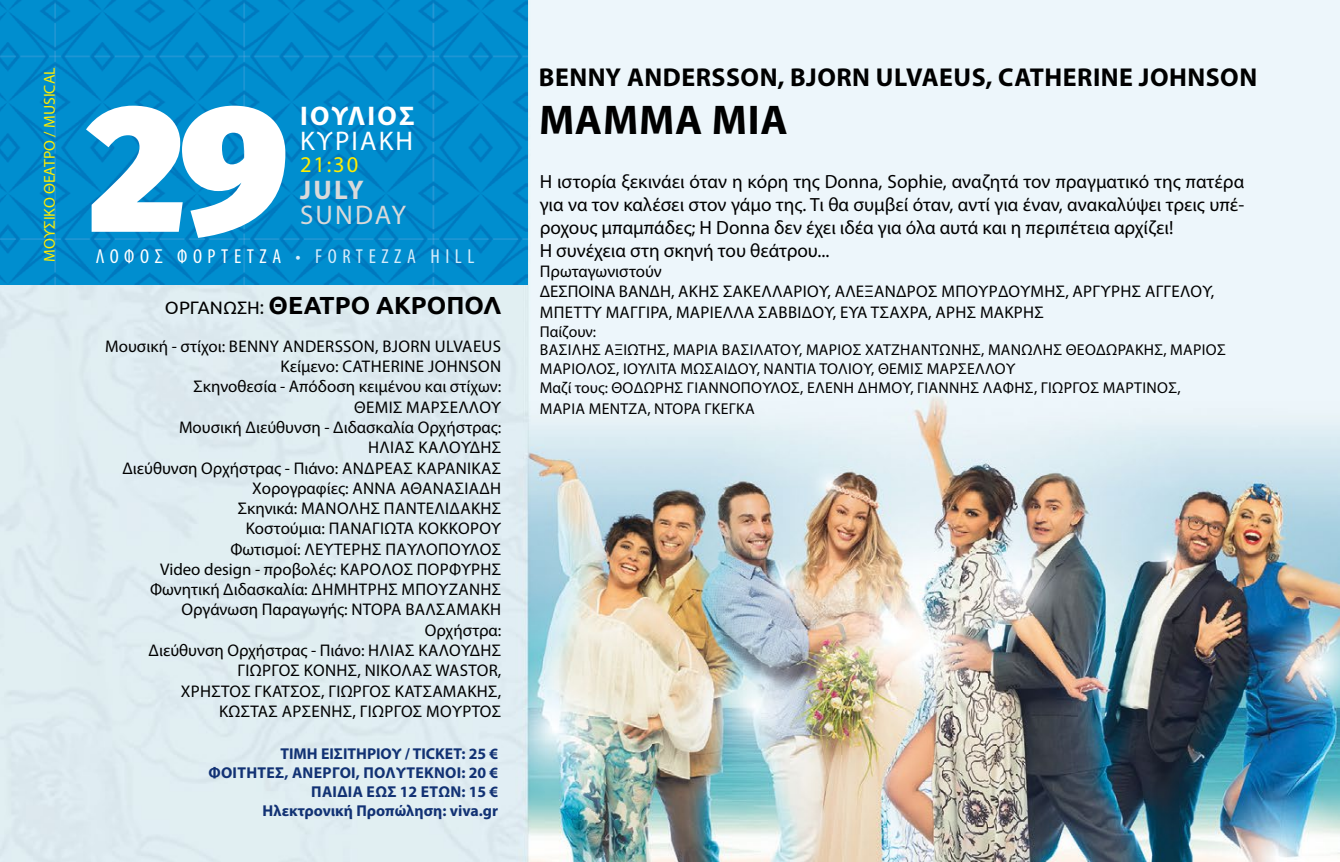
<style>
.page{position:relative;width:1340px;height:862px;background:#fff}
.page>*{position:absolute;margin:0;border:0;box-sizing:border-box;transform-origin:0 0}
.t1{font:900 180px "Fira Sans";color:#fff}
.t2{font:700 41.62px "Myriad Pro";letter-spacing:.02em;color:#000}
.t3{font:700 27px "Myriad Pro";letter-spacing:.08em;color:#fff}
.t4{font:27px "Myriad Pro";letter-spacing:.08em;color:#fff}
.t5{font:27px "Myriad Pro";letter-spacing:.08em;color:#dadada}
.t6{font:700 27px "Myriad Pro";color:#dadada}
.t7{font:700 25.88px "Myriad Pro";letter-spacing:.02em;color:#000}
.t8{font:700 24.75px "Ubuntu";color:#000}
.t9{font:22.5px "Myriad Pro";color:#ffed00}
.t10{font:condensed 20.25px "Myriad Pro";letter-spacing:.275em;color:#fff}
.t11{font:19.12px/22.9px "Myriad Pro";color:#000}
.t12{font:16.88px/20.2px "Myriad Pro";letter-spacing:.01em;color:#000;text-align:right}
.t13{font:15.75px/19.3px "Myriad Pro";letter-spacing:.02em;color:#000}
.t14{font:700 15.75px/18.9px "Myriad Pro";color:#123274;text-align:right}
.t15{font:15.75px "Myriad Pro";color:#ffed00}
.s1{color:#d4edfc}
.s2{font-weight:400;font-size:18px}
</style>
<div class="page">
<img style="left:0;top:0;width:1339px;height:861px">
<img style="left:0;top:0;width:528px;height:285px">
<p class="t15" style="left:40px;top:262px;width:196px;rotate:-90deg">MOΥΣΙΚΟ ΘΕΑΤΡΟ / MUSICAL</p>
<h1 class="t1" style="left:88px;top:2px;width:201px">29</h1>
<h3 class="t3" style="left:300px;top:98px;width:116px">ΙΟΥΛΙΟΣ</h3>
<h3 class="t4" style="left:300px;top:124px;width:115px">ΚΥΡΙΑΚΗ</h3>
<h3 class="t9" style="left:300px;top:151px;width:60px">21:30</h3>
<h3 class="t6" style="left:300px;top:173px;width:65px">JULY</h3>
<h3 class="t5" style="left:300px;top:198px;width:107px">SUNDAY</h3>
<p class="t10" style="left:96px;top:244px;width:380px">ΛΟΦΟΣ ΦΟΡΤΕΤΖΑ <span class="s1">• FORTEZZA HILL</span></p>
<h3 class="t8" style="left:165px;top:290px;width:338px"><span class="s2">ΟΡΓΑΝΩΣΗ:</span> ΘΕΑΤΡΟ ΑΚΡΟΠΟΛ</h3>
<p class="t12" style="left:105px;top:335px;width:398px">Μουσική - στίχοι: BENNY ANDERSSON, BJORN ULVAEUS Κείμενο: CATHERINE JOHNSON<br>Σκηνοθεσία - Απόδοση κειμένου και στίχων:<br>ΘΈΜΙΣ ΜΑΡΣΈΛΛΟΥ<br>Μουσική Διεύθυνση - Διδασκαλία Ορχήστρας:<br>ΗΛΊΑΣ ΚΑΛΟΎΔΗΣ<br>Διεύθυνση Ορχήστρας - Πιάνο: ΑΝΔΡΈΑΣ ΚΑΡΑΝΊ ΚΑΣ Χορογραφίες: ΆΝΝΑ ΑΘΑΝΑΣΙΆΔΗ<br>Σκηνικά: ΜΑΝΌΛΗΣ ΠΑΝΤΕΛΙΔΆΚΗΣ<br>Κοστούμια: ΠΑΝΑΓΙΏΤΑ ΚΟΚΚΟΡΟΎ<br>Φωτισμοί: ΛΕΥΤΈΡΗΣ ΠΑΥΛΌΠΟΥΛΟΣ<br>Video design - προβολές: ΚΆΡΟΛΟΣ ΠΟΡΦΎΡΗΣ Φωνητική Διδασκαλία: ΔΗΜΉΤΡΗΣ ΜΠΟΥΖΆΝΗΣ Οργάνωση Παραγωγής: ΝΤΌΡΑ ΒΑΛΣΑΜΆΚΗ Ορχήστρα:<br>Διεύθυνση Ορχήστρας - Πιάνο: ΗΛΊ ΑΣ ΚΑΛΟΎΔΗΣ ΓΙΏΡΓΟΣ ΚΟΝΉΣ, ΝΙΚΌΛΑΣ WASTOR,<br>ΧΡΉΣΤΟΣ ΓΚΆΤΣΟΣ, ΓΙΏΡΓΟΣ ΚΑΤΣΑΜΆΚΗΣ,<br>ΚΏΣΤΑΣ ΑΡΣΈΝΗΣ, ΓΙΏΡΓΟΣ ΜΟΎΡΤΟΣ</p>
<p class="t14" style="left:208px;top:743px;width:291px">TIMH EIΣΙΤΗΡΙΟΥ / TICKET: 25 €<br>ΦΟΙΤΗΤΈΣ, ΆΝΕΡΓΟΙ, ΠΟΛΎΤΕΚΝΟΙ: 20 €<br>ΠΑΙΔΙΆ ΈΩΣ 12 ΕΤΏΝ: 15 €<br>Hλεκτρονική Προπώληση: viva.gr</p>
<h3 class="t7" style="left:539px;top:60px;width:720px">BENNY ANDERSSON, BJORN ULVAEUS, CATHERINE JOHNSON</h3>
<h2 class="t2" style="left:539px;top:92px;width:250px">MAMMA MIA</h2>
<p class="t11" style="left:539px;top:169px;width:706px">Η ιστορία ξεκινάει όταν η κόρη της Donna, Sophie, αναζητά τον πραγματικό της πατέρα για να τον καλέσει στον γάμο της. Τι θα συμβεί όταν, αντί για έναν, ανακαλύψει τρεις υπέ&shy;ροχους μπαμπάδες; Η Donna δεν έχει ιδέα για όλα αυτά και η περιπέτεια αρχίζει!<br>Η συνέχεια στη σκηνή του θεάτρου...</p>
<p class="t12" style="left:539px;top:261px;width:676px;text-align:left">Πρωταγωνιστούν<br>ΔΕΣΠΟΙΝΑ ΒΑΝΔΗ, ΆΚΗΣ ΣΑΚΕΛΛΑΡΊΟΥ, ΑΛΈΞΑΝΔΡΟΣ ΜΠΟΥΡΔΟΎΜΗΣ, ΑΡΓΎΡΗΣ ΑΓΓΈΛΟΥ,<br>ΜΠΈΤΤΥ ΜΑΓΓΊΡΑ, ΜΑΡΙΈΛΛΑ ΣΑΒΒΊΔΟΥ, ΕΎΑ ΤΣΆΧΡΑ, ΆΡΗΣ ΜΑΚΡΉΣ</p>
<p class="t13" style="left:539px;top:321px;width:687px">Παίζουν:<br>ΒΑΣΊΛΗΣ ΑΞΙΏΤΗΣ, ΜΑΡΊΑ ΒΑΣΙΛΆΤΟΥ, ΜΆΡΙΟΣ ΧΑΤΖΗΑΝΤΏΝΗΣ, ΜΑΝΏΛΗΣ ΘΕΟΔΩΡΆΚΗΣ, ΜΆΡΙΟΣ ΜΑΡΙΌΛΟΣ, ΙΟΥΛΊΤΑ ΜΩΣΑΊΔΟΥ, ΝΆΝΤΙΑ ΤΌΛΙΟΥ, ΘΈΜΙΣ ΜΑΡΣΈΛΛΟΥ<br>Μαζί τους: ΘΟΔΩΡΉΣ ΓΙΑΝΝΌΠΟΥΛΟΣ, ΕΛΈΝΗ ΔΉΜΟΥ, ΓΙΆΝΝΗΣ ΛΆΦΗΣ, ΓΙΏΡΓΟΣ ΜΑΡΤΊΝΟΣ, ΜΑΡΊΑ ΜΈΝΤΖΑ, ΝΤΌΡΑ ΓΚΈΓΚΑ</p>
</div>
